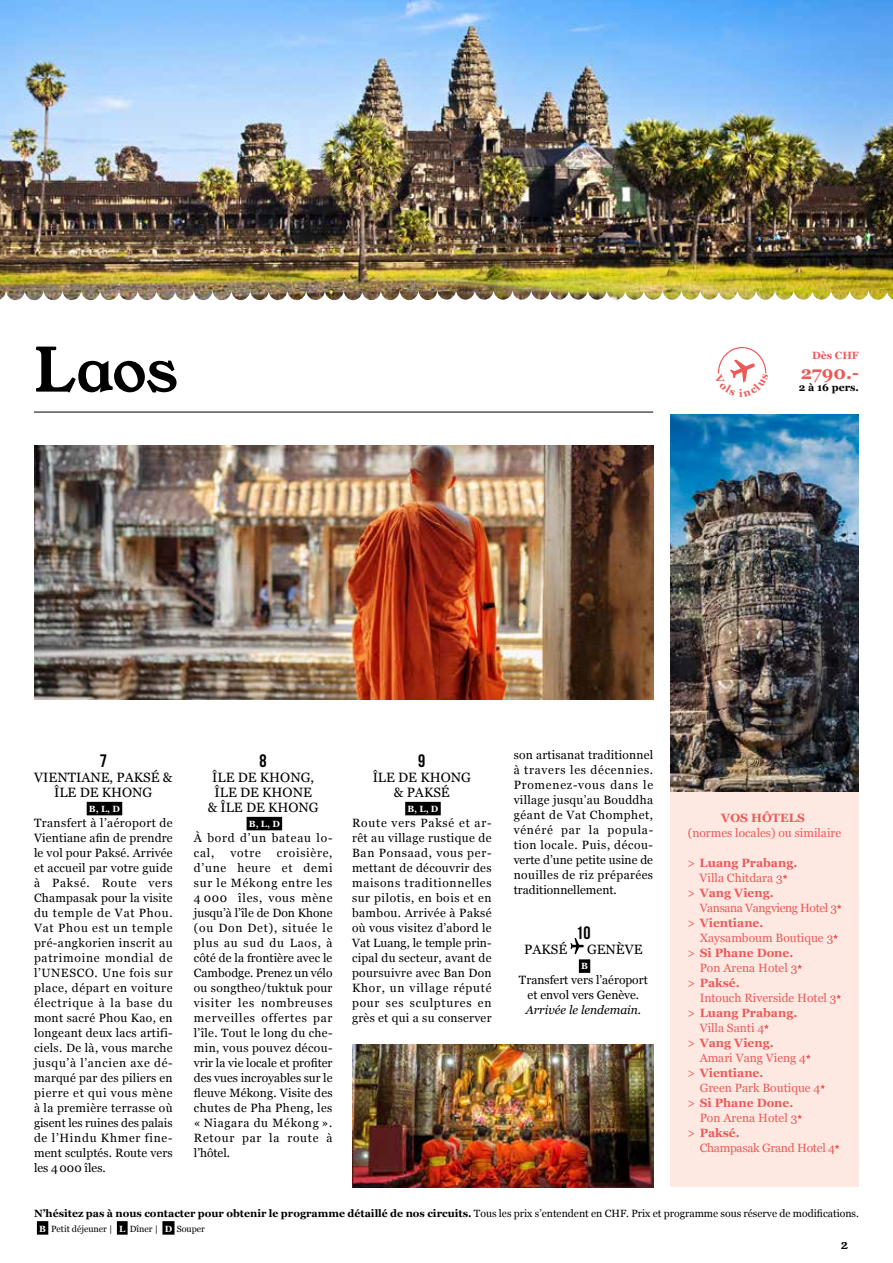
<style>
.page{position:relative;width:893px;height:1263px;background:#fff}
.page>*{position:absolute;margin:0;border:0;box-sizing:border-box;transform-origin:0 0}
.t1{font:60px "Young Serif";color:#000}
.t2{font:700 18px "Georgia";color:#ec5a58}
.t3{font:18px "Bebas Neue";color:#000}
.t4{font:13.5px/15px "Georgia";color:#000;text-align:center}
.t5{font:13.05px "Young Serif";color:#000}
.t6{font:12px/15px "Georgia";letter-spacing:.03em;color:#000;text-align:justify}
.t7{font:12px "Georgia";color:#ec5a58}
.t8{font:700 12px "Georgia";color:#ec5a58}
.t9{font:12px/15px "Georgia";color:#000;text-align:center}
.t10{font:12px "Georgia";letter-spacing:-.03em;color:#ec5a58}
.t11{font:12px/15px "Georgia";letter-spacing:.065em;color:#000}
.t12{font:12px "Georgia";letter-spacing:-.02em;color:#ec5a58}
.t13{font:italic 12px "Georgia";color:#000}
.t14{font:700 10.5px "Georgia";color:#000}
.t15{font:700 10.5px "Georgia";color:#ec5a58}
.t16{font:9px "Georgia";color:#000}
.t17{font:700 9px "Georgia";color:#fff}
.s1{font-weight:400}
.s2{font-weight:700;color:#fff}
</style>
<div class="page">
<hr style="left:34px;top:412px;width:619px;height:1px;background:#000">
<div style="left:37px;top:1221px;width:11px;height:14px;background:#000"></div>
<div style="left:117px;top:1221px;width:11px;height:14px;background:#000"></div>
<div style="left:162px;top:1221px;width:13px;height:14px;background:#000"></div>
<div style="left:670px;top:791px;width:189px;height:396px;background:#fde8e2"></div>
<svg style="left:783px;top:874px;width:4px;height:5px"></svg>
<svg style="left:837px;top:904px;width:4px;height:5px"></svg>
<svg style="left:833px;top:934px;width:5px;height:5px"></svg>
<svg style="left:797px;top:964px;width:5px;height:5px"></svg>
<svg style="left:836px;top:994px;width:5px;height:5px"></svg>
<svg style="left:764px;top:1024px;width:5px;height:5px"></svg>
<svg style="left:806px;top:1054px;width:5px;height:5px"></svg>
<svg style="left:820px;top:1084px;width:5px;height:5px"></svg>
<svg style="left:797px;top:1114px;width:5px;height:5px"></svg>
<svg style="left:835px;top:1144px;width:4px;height:5px"></svg>
<div style="left:87px;top:802px;width:35px;height:13px;background:#000"></div>
<div style="left:247px;top:817px;width:35px;height:13px;background:#000"></div>
<div style="left:405px;top:802px;width:36px;height:13px;background:#000"></div>
<div style="left:579px;top:959px;width:11px;height:14px;background:#000"></div>
<svg style="left:570px;top:938px;width:14px;height:16px"></svg>
<img style="left:34px;top:446px;width:619px;height:253px">
<img style="left:670px;top:414px;width:188px;height:377px">
<img style="left:465px;top:0;width:428px;height:300px">
<img style="left:0;top:0;width:465px;height:300px">
<img style="left:352px;top:1044px;width:301px;height:143px">
<svg style="left:717px;top:347px;width:50px;height:36px"></svg>
<h1 class="t1" style="left:34px;top:329px;width:145px">Laos</h1>
<p class="t15" style="left:812px;top:348px;width:48px">Dès CHF</p>
<h2 class="t2" style="left:801px;top:359px;width:60px">2790.-</h2>
<p class="t14" style="left:799px;top:380px;width:61px">2 à 16 pers.</p>
<h2 class="t3" style="left:100px;top:750px;width:9px">7</h2>
<p class="t4" style="left:34px;top:769px;width:140px">VIENTIANE, PAKSÉ &amp;<br>ÎLE DE KHONG</p>
<p class="t17" style="left:89px;top:802px;width:32px">B, L, D</p>
<p class="t6" style="left:34px;top:814px;width:140px">Transfert à l’aéroport de Vientiane afin de prendre le vol pour Paksé. Arrivée et accueil par votre guide à Paksé. Route vers Champasak pour la visite du temple de Vat Phou.<br>Vat Phou est un temple pré-angkorien inscrit au patrimoine mondial de l’UNESCO. Une fois sur place, départ en voiture électrique à la base du mont sacré Phou Kao, en longeant deux lacs artifi&shy;ciels. De là, vous marche jusqu’à l’ancien axe dé&shy;marqué par des piliers en pierre et qui vous mène à la première terrasse où gisent les ruines des palais de l’Hindu Khmer fine&shy;ment sculptés. Route vers les 4000 îles.</p>
<h2 class="t3" style="left:260px;top:750px;width:9px">8</h2>
<p class="t4" style="left:208px;top:769px;width:113px">ÎLE DE KHONG,<br>ÎLE DE KHONE<br>&amp; ÎLE DE KHONG</p>
<p class="t17" style="left:249px;top:817px;width:32px">B, L, D</p>
<p class="t11" style="left:194px;top:829px;width:140px">À bord d’un bateau lo&shy;cal,</p>
<p class="t6" style="left:194px;top:844px;width:140px;text-indent:83px">croisière, d’une heure et demi sur le Mékong entre les 4 000 îles, vous mène jusqu’à l’île de Don Khone (ou Don Det), située le plus au sud du Laos, à côté de la frontière avec le Cambodge. Prenez un vélo ou songtheo/tuktuk pour visiter les nombreuses merveilles offertes par l’île. Tout le long du che&shy;min, vous pouvez décou&shy;vrir la vie locale et profiter des vues incroyables sur le fleuve Mékong. Visite des chutes de Pha Pheng, les « Niagara du Mékong ».<br>Retour par la route à l’hôtel.</p>
<p class="t6" style="left:230px;top:844px;width:32px">votre</p>
<h2 class="t3" style="left:418px;top:750px;width:9px">9</h2>
<p class="t4" style="left:373px;top:769px;width:100px">ÎLE DE KHONG &amp; PAKSÉ</p>
<p class="t17" style="left:407px;top:802px;width:32px">B, L, D</p>
<p class="t6" style="left:352px;top:814px;width:141px">Route vers Paksé et ar&shy;rêt au village rustique de Ban Ponsaad, vous per&shy;mettant de découvrir des maisons traditionnelles sur pilotis, en bois et en bambou. Arrivée à Paksé où vous visitez d’abord le Vat Luang, le temple prin&shy;cipal du secteur, avant de poursuivre avec Ban Don Khor, un village réputé pour ses sculptures en grès et qui a su conserver</p>
<p class="t6" style="left:514px;top:747px;width:141px">son artisanat traditionnel à travers les décennies.<br>Promenez-vous dans le village jusqu’au Bouddha géant de Vat Chomphet, vénéré par la popula&shy;tion locale. Puis, décou&shy;verte d’une petite usine de nouilles de riz préparées traditionnellement.</p>
<h2 class="t3" style="left:576px;top:923px;width:16px">10</h2>
<p class="t4" style="left:524px;top:941px;width:45px">PAKSÉ</p>
<p class="t4" style="left:587px;top:941px;width:57px">GENÈVE</p>
<p class="t17" style="left:581px;top:959px;width:8px">B</p>
<p class="t9" style="left:519px;top:972px;width:130px">Transfert vers l’aéroport et envol vers Genève.</p>
<p class="t13" style="left:526px;top:1001px;width:117px">Arrivée le lendemain.</p>
<p class="t8" style="left:721px;top:809px;width:85px">VOS HÔTELS</p>
<p class="t7" style="left:688px;top:824px;width:155px">(normes locales) ou similaire</p>
<p class="t8" style="left:687px;top:854px;width:111px"><span class="s1">&gt;</span> Luang Prabang.</p>
<p class="t7" style="left:700px;top:869px;width:85px">Villa Chitdara 3</p>
<p class="t8" style="left:687px;top:884px;width:88px"><span class="s1">&gt;</span> Vang Vieng.</p>
<p class="t10" style="left:700px;top:899px;width:139px">Vansana Vangvieng Hotel 3</p>
<p class="t8" style="left:687px;top:914px;width:77px"><span class="s1">&gt;</span> Vientiane.</p>
<p class="t7" style="left:700px;top:929px;width:135px">Xaysamboum Boutique 3</p>
<p class="t8" style="left:687px;top:944px;width:107px"><span class="s1">&gt;</span> Si Phane Done.</p>
<p class="t7" style="left:700px;top:959px;width:99px">Pon Arena Hotel 3</p>
<p class="t8" style="left:687px;top:974px;width:54px"><span class="s1">&gt;</span> Paksé.</p>
<p class="t7" style="left:700px;top:989px;width:138px">Intouch Riverside Hotel 3</p>
<p class="t8" style="left:687px;top:1004px;width:111px"><span class="s1">&gt;</span> Luang Prabang.</p>
<p class="t7" style="left:700px;top:1019px;width:66px">Villa Santi 4</p>
<p class="t8" style="left:687px;top:1034px;width:88px"><span class="s1">&gt;</span> Vang Vieng.</p>
<p class="t7" style="left:700px;top:1049px;width:108px">Amari Vang Vieng 4</p>
<p class="t8" style="left:687px;top:1064px;width:77px"><span class="s1">&gt;</span> Vientiane.</p>
<p class="t7" style="left:700px;top:1079px;width:122px">Green Park Boutique 4</p>
<p class="t8" style="left:687px;top:1094px;width:107px"><span class="s1">&gt;</span> Si Phane Done.</p>
<p class="t7" style="left:700px;top:1109px;width:99px">Pon Arena Hotel 3</p>
<p class="t8" style="left:687px;top:1124px;width:54px"><span class="s1">&gt;</span> Paksé.</p>
<p class="t12" style="left:700px;top:1139px;width:137px">Champasak Grand Hotel 4</p>
<p class="t14" style="left:34px;top:1205px;width:826px">N’hésitez pas à nous contacter pour obtenir le programme détaillé de nos circuits. <span class="s1">Tous les prix s’entendent en CHF. Prix et programme sous réserve de modifications.</span></p>
<p class="t16" style="left:39px;top:1222px;width:167px"><span class="s2">B</span> Petit déjeuner | <span class="s2">L</span> Dîner | <span class="s2">D</span> Souper</p>
<p class="t5" style="left:841px;top:1235px;width:8px">2</p>
</div>
